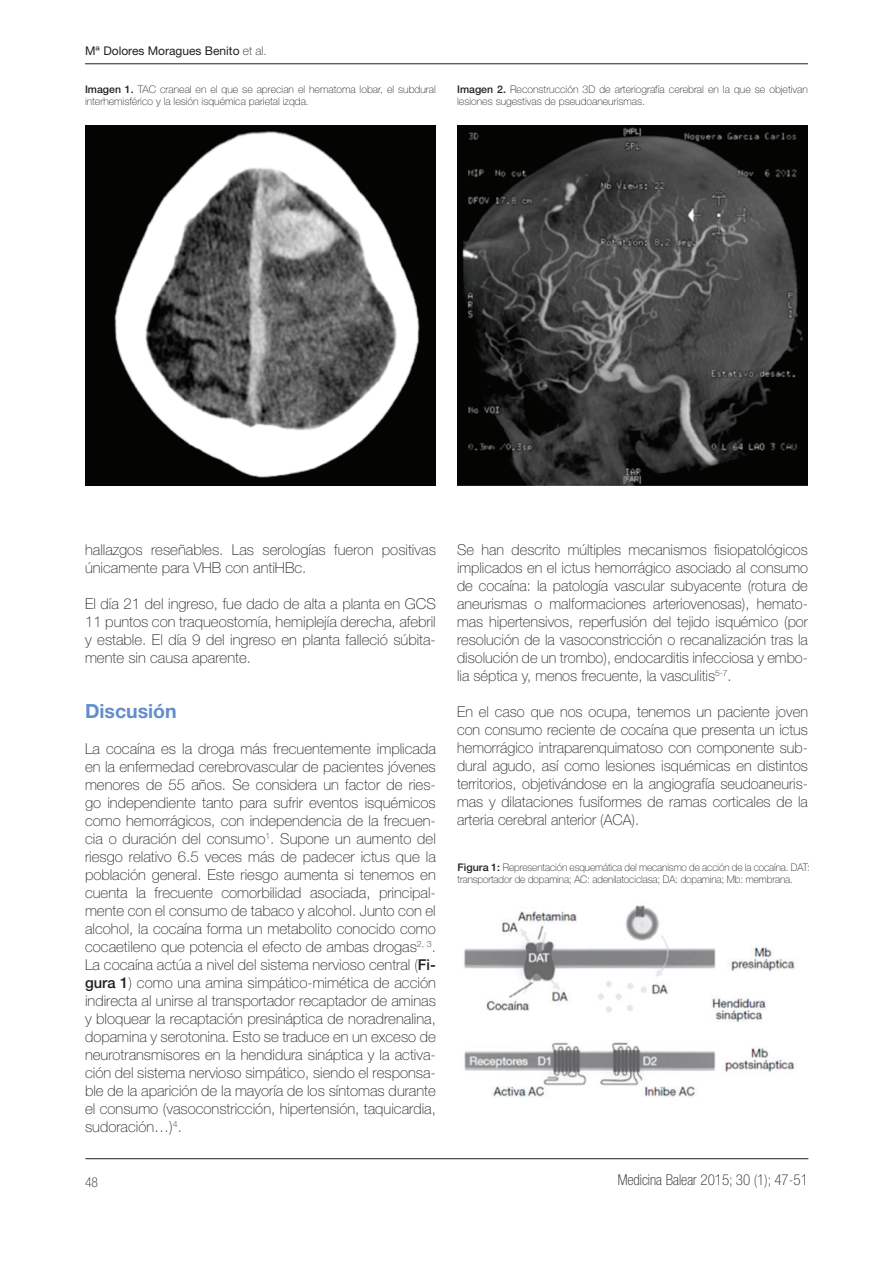
<style>
.page{position:relative;width:893px;height:1263px;background:#fff}
.page>*{position:absolute;margin:0;border:0;box-sizing:border-box;transform-origin:0 0}
.t1{font:700 19.5px "Helvetica Neue LT Std";color:#638ec9}
.t2{font:100 15px/18px "Helvetica Neue LT Std";color:#231f20;text-align:justify}
.t3{font:100 condensed 15px "Helvetica Neue LT Std";color:#231f20}
.t4{font:100 condensed 13.5px "Helvetica Neue LT Std";color:#231f20}
.t5{font:12px "Helvetica Neue LT Std";color:#231f20}
.t6{font:100 10.5px/12px "Helvetica Neue LT Std";color:#231f20}
.t7{font:100 10.5px/12px "Helvetica Neue LT Std";color:#231f20;scale:.96 1}
.s1{font-weight:100}
.s2{font-weight:500}
</style>
<div class="page">
<hr style="left:85px;top:63px;width:723px;height:1px;background:#231f20">
<hr style="left:85px;top:1158px;width:723px;height:1px;background:#231f20">
<img style="left:85px;top:125px;width:351px;height:360px">
<img style="left:464px;top:905px;width:333px;height:192px">
<img style="left:457px;top:125px;width:351px;height:360px">
<p class="t5" style="left:85px;top:44px;width:183px">Mª Dolores Moragues Benito <span class="s1">et al.</span></p>
<p class="t6" style="left:85px;top:83px;width:352px"><span class="s2">Imagen 1.</span> TAC craneal en el que se aprecian el hematoma lobar, el subdural interhemisférico y la lesión isquémica parietal izqda.</p>
<p class="t6" style="left:457px;top:83px;width:352px"><span class="s2">Imagen 2.</span> Reconstrucción 3D de arteriografía cerebral en la que se objetivan lesiones sugestivas de pseudoaneurismas.</p>
<p class="t2" style="left:85px;top:540px;width:352px">hallazgos reseñables. Las serologías fueron positivas únicamente para VHB con antiHBc.</p>
<p class="t2" style="left:85px;top:594px;width:352px">El día 21 del ingreso, fue dado de alta a planta en GCS 11 puntos con traqueostomía, hemiplejía derecha, afebril y estable. El día 9 del ingreso en planta falleció súbita&shy;mente sin causa aparente.</p>
<h1 class="t1" style="left:85px;top:699px;width:93px">Discusión</h1>
<p class="t2" style="left:85px;top:740px;width:352px">La cocaína es la droga más frecuentemente implicada en la enfermedad cerebrovascular de pacientes jóvenes menores de 55 años. Se considera un factor de ries&shy;go independiente tanto para sufrir eventos isquémicos como hemorrágicos, con independencia de la frecuen&shy;cia o duración del consumo<sup>1</sup>. Supone un aumento del riesgo relativo 6.5 veces más de padecer ictus que la población general. Este riesgo aumenta si tenemos en cuenta la frecuente comorbilidad asociada, principal&shy;mente con el consumo de tabaco y alcohol. Junto con el alcohol, la cocaína forma un metabolito conocido como cocaetileno que potencia el efecto de ambas drogas<sup>2,</sup> <sup>3</sup>.<br>La cocaína actúa a nivel del sistema nervioso central (<span class="s2">Fi&shy;gura 1</span>) como una amina simpático-mimética de acción indirecta al unirse al transportador recaptador de aminas y bloquear la recaptación presináptica de noradrenalina, dopamina y serotonina. Esto se traduce en un exceso de neurotransmisores en la hendidura sináptica y la activa&shy;ción del sistema nervioso simpático, siendo el responsa&shy;ble de la aparición de la mayoría de los síntomas durante el consumo (vasoconstricción, hipertensión, taquicardia, sudoración…)<sup>4</sup>.</p>
<p class="t2" style="left:457px;top:540px;width:352px">Se han descrito múltiples mecanismos fisiopatológicos implicados en el ictus hemorrágico asociado al consumo de cocaína: la patología vascular subyacente (rotura de aneurismas o malformaciones arteriovenosas), hemato&shy;mas hipertensivos, reperfusión del tejido isquémico (por resolución de la vasoconstricción o recanalización tras la disolución de un trombo), endocarditis infecciosa y embo&shy;lia séptica y, menos frecuente, la vasculitis<sup>5-7</sup>.</p>
<p class="t2" style="left:457px;top:702px;width:352px">En el caso que nos ocupa, tenemos un paciente joven con consumo reciente de cocaína que presenta un ictus hemorrágico intraparenquimatoso con componente sub&shy;dural agudo, así como lesiones isquémicas en distintos territorios, objetivándose en la angiografía seudoaneuris&shy;mas y dilataciones fusiformes de ramas corticales de la arteria cerebral anterior (ACA).</p>
<p class="t7" style="left:458px;top:861px;width:369px"><span class="s2">Figura 1:</span> Representación esquemática del mecanismo de acción de la cocaína. DAT: transportador de dopamina; AC: adenilatociclasa; DA: dopamina; Mb: membrana.</p>
<p class="t4" style="left:85px;top:1175px;width:14px">48</p>
<p class="t3" style="left:618px;top:1171px;width:192px">Medicina Balear 2015; 30 (1); 47-51</p>
</div>
